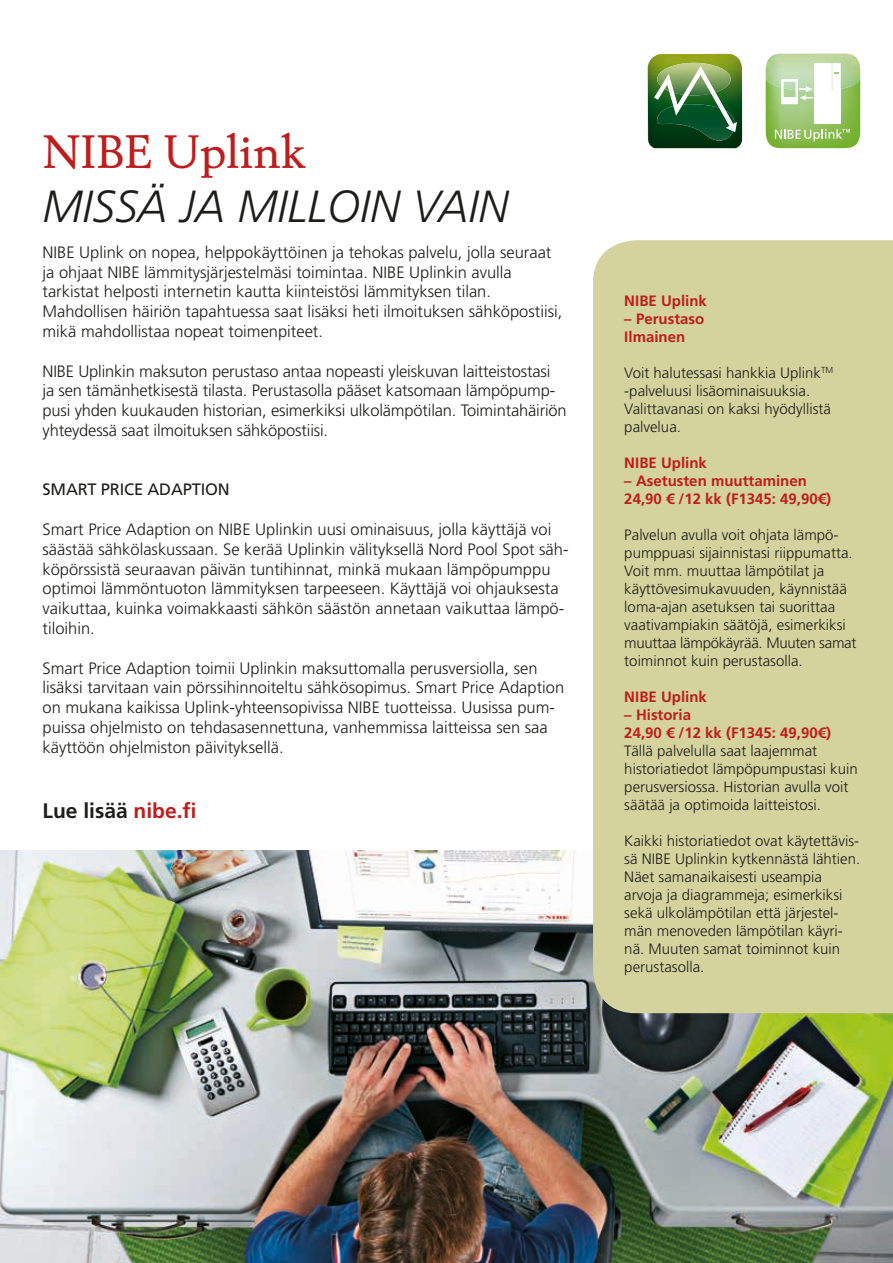
<style>
.page{position:relative;width:893px;height:1263px;background:#fff}
.page>*{position:absolute;margin:0;border:0;box-sizing:border-box;transform-origin:0 0}
.t1{font:italic 300 45px "Frutiger LT Std";color:#1d1d1b}
.t2{font:45px "Berling Nova Text Pro";color:#be1d1d}
.t3{font:700 21px "Frutiger LT Std";color:#1d1d1b}
.t4{font:300 16.5px/19.8px "Frutiger LT Std";color:#1d1d1b}
.t5{font:16.5px "Frutiger LT Std";letter-spacing:-.01em;color:#1d1d1b}
.t6{font:300 15px/18px "Frutiger LT Std";color:#1d1d1b}
.t7{font:700 15px/18px "Frutiger LT Std";color:#be1d1d}
.s1{color:#be1d1d}
</style>
<div class="page">
<img style="left:0;top:850px;width:893px;height:413px">
<div style="left:593px;top:240px;width:300px;height:773px;background:#d4d39e"></div>
<svg style="left:648px;top:54px;width:94px;height:94px;background:#4a7941"></svg>
<svg style="left:766px;top:54px;width:94px;height:94px"></svg>
<h1 class="t2" style="left:43px;top:123px;width:266px">NIBE Uplink</h1>
<h1 class="t1" style="left:43px;top:181px;width:467px">MISSÄ JA MILLOIN VAIN</h1>
<p class="t4" style="left:43px;top:242px;width:521px">NIBE Uplink on nopea, helppokäyttöinen ja tehokas palvelu, jolla seuraat ja ohjaat NIBE lämmitysjärjestelmäsi toimintaa. NIBE Uplinkin avulla tarkistat helposti internetin kautta kiinteistösi lämmityksen tilan.<br>Mahdollisen häiriön tapahtuessa saat lisäksi heti ilmoituksen sähköpostiisi, mikä mahdollistaa nopeat toimenpiteet.</p>
<p class="t4" style="left:43px;top:361px;width:526px">NIBE Uplinkin maksuton perustaso antaa nopeasti yleiskuvan laitteistostasi<br>ja sen tämänhetkisestä tilasta. Perustasolla pääset katsomaan lämpöpump&shy;pusi yhden kuukauden historian, esimerkiksi ulkolämpötilan. Toimintahäiriön yhteydessä saat ilmoituksen sähköpostiisi.</p>
<p class="t5" style="left:43px;top:480px;width:189px">SMART PRICE ADAPTION</p>
<p class="t4" style="left:43px;top:520px;width:527px">Smart Price Adaption on NIBE Uplinkin uusi ominaisuus, jolla käyttäjä voi säästää sähkölaskussaan. Se kerää Uplinkin välityksellä Nord Pool Spot säh&shy;köpörssistä seuraavan päivän tuntihinnat, minkä mukaan lämpöpumppu optimoi lämmöntuoton lämmityksen tarpeeseen. Käyttäjä voi ohjauksesta vaikuttaa, kuinka voimakkaasti sähkön säästön annetaan vaikuttaa lämpö&shy;tiloihin.</p>
<p class="t4" style="left:43px;top:658px;width:523px">Smart Price Adaption toimii Uplinkin maksuttomalla perusversiolla, sen lisäksi tarvitaan vain pörssihinnoiteltu sähkösopimus. Smart Price Adaption on mukana kaikissa Uplink-yhteensopivissa NIBE tuotteissa. Uusissa pum&shy;puissa ohjelmisto on tehdasasennettuna, vanhemmissa laitteissa sen saa käyttöön ohjelmiston päivityksellä.</p>
<p class="t3" style="left:43px;top:798px;width:156px">Lue lisää <span class="s1">nibe.fi</span></p>
<p class="t7" style="left:624px;top:292px;width:84px">NIBE Uplink</p>
<p class="t7" style="left:624px;top:310px;width:82px">– Perustaso<br>Ilmainen</p>
<p class="t6" style="left:624px;top:364px;width:210px">Voit halutessasi hankkia Uplink<sup>TM </sup>-palveluusi lisäominaisuuksia.<br>Valittavanasi on kaksi hyödyllistä palvelua.</p>
<p class="t7" style="left:624px;top:454px;width:84px">NIBE Uplink</p>
<p class="t7" style="left:624px;top:472px;width:208px">– Asetusten muuttaminen<br>24,90 € /12 kk (F1345: 49,90€)</p>
<p class="t6" style="left:624px;top:526px;width:234px">Palvelun avulla voit ohjata lämpö&shy;pumppuasi sijainnistasi riippumatta.<br>Voit mm. muuttaa lämpötilat ja käyttövesimukavuuden, käynnistää loma-ajan asetuksen tai suorittaa vaativampiakin säätöjä, esimerkiksi muuttaa lämpökäyrää. Muuten samat toiminnot kuin perustasolla.</p>
<p class="t7" style="left:624px;top:688px;width:84px">NIBE Uplink</p>
<p class="t7" style="left:624px;top:706px;width:208px">– Historia<br>24,90 € /12 kk (F1345: 49,90€)</p>
<p class="t6" style="left:624px;top:742px;width:235px">Tällä palvelulla saat laajemmat historiatiedot lämpöpumpustasi kuin perusversiossa. Historian avulla voit säätää ja optimoida laitteistosi.</p>
<p class="t6" style="left:624px;top:832px;width:237px">Kaikki historiatiedot ovat käytettävis&shy;sä NIBE Uplinkin kytkennästä lähtien.<br>Näet samanaikaisesti useampia arvoja ja diagrammeja; esimerkiksi sekä ulkolämpötilan että järjestel&shy;män menoveden lämpötilan käyri&shy;nä. Muuten samat toiminnot kuin perustasolla.</p>
</div>
